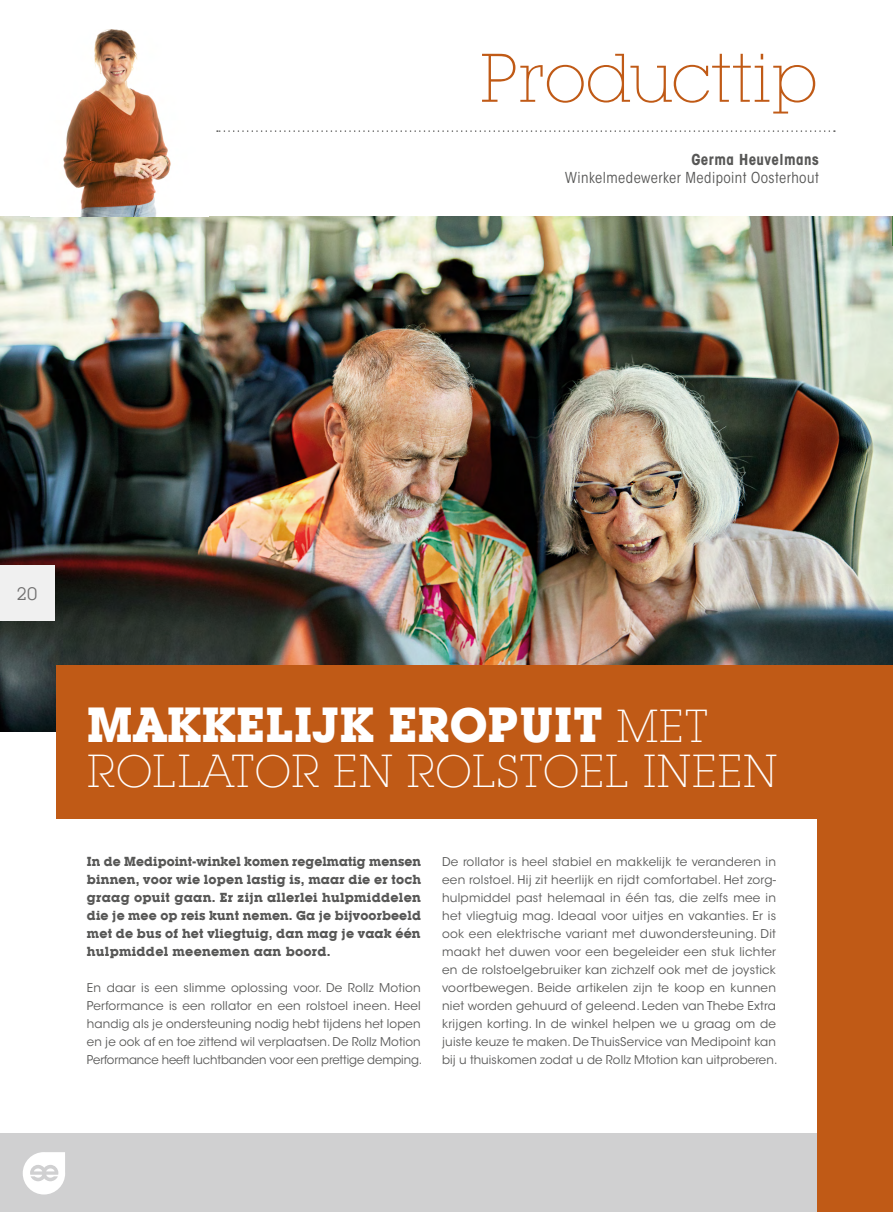
<style>
.page{position:relative;width:893px;height:1212px;background:#fff}
.page>*{position:absolute;margin:0;border:0;box-sizing:border-box;transform-origin:0 0}
.t1{font:300 67.5px "Lubalin Graph IT Cby BT Xtra";letter-spacing:-.01em;color:#c05a16}
.t2{font:700 48px "Lubalin Graph IT Cby BT";color:#fff}
.t3{font:300 45px "Lubalin Graph IT Cby BT Xtra";color:#fff}
.t4{font:18px "Lubalin Graph IT Cby BT";color:#706f6f}
.t5{font:condensed 15px "ITC Avant Garde Std";letter-spacing:.03em;color:#575756}
.t6{font:700 condensed 15px "ITC Avant Garde Std";letter-spacing:.03em;color:#575756}
.t7{font:700 12.75px/18px "Lubalin Graph IT Cby BT";letter-spacing:.02em;color:#575756;text-align:justify}
.t8{font:12px/18px "ITC Avant Garde Std";letter-spacing:.02em;color:#575756;text-align:justify}
.s1{font-family:"Lubalin Graph IT Cby BT Xtra";font-weight:300;font-size:45px}
</style>
<div class="page">
<div style="left:0;top:1133px;width:824px;height:79px;background:#d0d0d1"></div>
<svg style="left:217px;top:130px;width:618px;height:2px"></svg>
<img style="left:0;top:216px;width:893px;height:515px">
<div style="left:56px;top:665px;width:837px;height:153px;background:#c05a16"></div>
<div style="left:0;top:566px;width:54px;height:55px;background:#f0f0f0"></div>
<svg style="left:23px;top:1152px;width:42px;height:42px"></svg>
<div style="left:817px;top:797px;width:76px;height:415px;background:#c05a16"></div>
<hr style="left:892px;top:216px;width:1px;height:30px;background:#487b41">
<img style="left:63px;top:30px;width:108px;height:186px">
<h1 class="t1" style="left:479px;top:37px;width:340px">Producttip</h1>
<p class="t6" style="left:691px;top:150px;width:129px">Germa Heuvelmans</p>
<p class="t5" style="left:565px;top:169px;width:255px">Winkelmedewerker Medipoint Oosterhout</p>
<h3 class="t4" style="left:17px;top:582px;width:22px">20</h3>
<h2 class="t2" style="left:87px;top:695px;width:623px">MAKKELIJK EROPUIT <span class="s1">MET</span></h2>
<h3 class="t3" style="left:87px;top:743px;width:693px">ROLLATOR EN ROLSTOEL INEEN</h3>
<p class="t7" style="left:87px;top:852px;width:336px">In de Medipoint-winkel komen regelmatig mensen binnen, voor wie lopen lastig is, maar die er toch graag opuit gaan. Er zijn allerlei hulpmiddelen die je mee op reis kunt nemen. Ga je bijvoorbeeld met de bus of het vliegtuig, dan mag je vaak één hulpmiddel meenemen aan boord.</p>
<p class="t8" style="left:87px;top:979px;width:337px">En daar is een slimme oplossing voor. De Rollz Motion Performance is een rollator en een rolstoel ineen. Heel handig als je ondersteuning nodig hebt tijdens het lopen en je ook af en toe zittend wil verplaatsen. De Rollz Motion Performance heeft luchtbanden voor een prettige demping.</p>
<p class="t8" style="left:442px;top:852px;width:337px;text-align:left">De rollator is heel stabiel en makkelijk te veranderen in een rolstoel. Hij zit heerlijk en rijdt comfortabel. Het zorg&shy;hulpmiddel past helemaal in één tas, die zelfs mee in het vliegtuig mag. Ideaal voor uitjes en vakanties. Er is ook een elektrische variant met duwondersteuning. Dit maakt het duwen voor een begeleider een stuk lichter en de rolstoelgebruiker kan zichzelf ook met de joystick voortbewegen. Beide artikelen zijn te koop en kunnen niet worden gehuurd of geleend. Leden van Thebe Extra krijgen korting. In de winkel helpen we u graag om de juiste keuze te maken. De ThuisService van Medipoint kan bij u thuiskomen zodat u de Rollz Mtotion kan uitproberen.</p>
</div>
